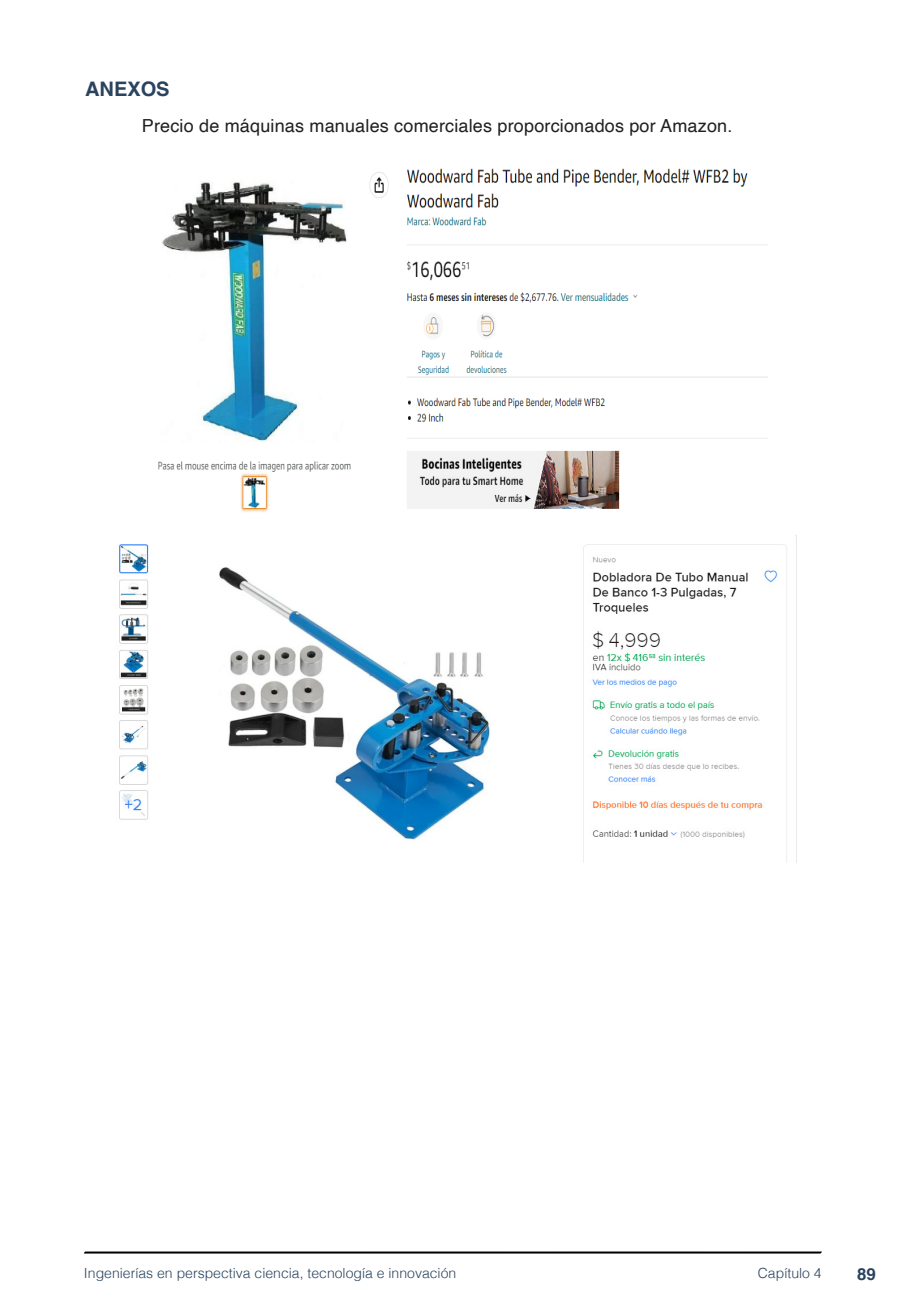
<style>
.page{position:relative;width:908px;height:1304px;background:#fff}
.page>*{position:absolute;margin:0;border:0;box-sizing:border-box;transform-origin:0 0}
.TITULOS{font:700 20px "Helvetica";color:#2a435e}
.txt{font:18px "Helvetica";letter-spacing:.01em;color:#231f20}
.t1{font:700 16.8px "Helvetica";color:#2a435e}
.t2{font:300 14px "Helvetica";color:#2a435e}
</style>
<div class="page">
<svg style="left:84px;top:1251px;width:737px;height:3px;background:#515151"></svg>
<img style="left:158px;top:168px;width:609px;height:344px">
<img style="left:119px;top:544px;width:668px;height:318px">
<p class="TITULOS" style="left:85px;top:77px;width:86px">ANEXOS</p>
<p class="txt" style="left:142px;top:111px;width:591px">Precio de máquinas manuales comerciales proporcionados por Amazon.</p>
<p class="t2" style="left:84px;top:1261px;width:373px">Ingenierías en perspectiva ciencia, tecnología e innovación</p>
<p class="t2" style="left:757px;top:1261px;width:65px">Capítulo 4</p>
<p class="t1" style="left:856px;top:1264px;width:20px">89</p>
</div>
